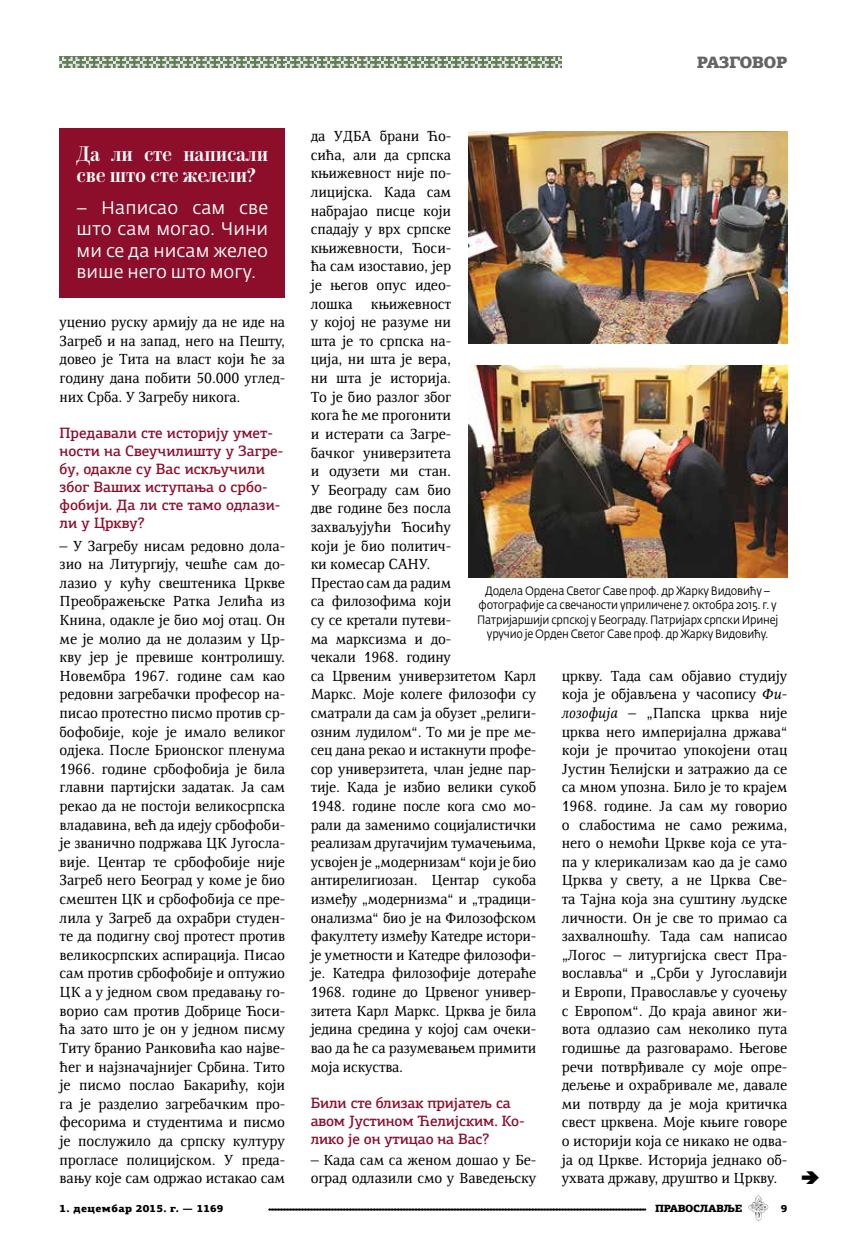
<style>
.page{position:relative;width:864px;height:1259px;background:#fff}
.page>*{position:absolute;margin:0;border:0;box-sizing:border-box;transform-origin:0 0}
.t1{font:700 19.5px/21px "Neoplanta BG";letter-spacing:-.01em;color:#fff}
.t2{font:18px/21.6px "Fedra Sans Pro";color:#fff;text-align:justify}
.t3{font:900 16.5px "PF Agora Slab Pro";letter-spacing:-.035em;color:#636466}
.t4{font:15px/18.6px "Resavska BG";letter-spacing:-.015em;color:#000;text-align:justify}
.t5{font:500 15px/18px "PF Agora Slab Pro";color:#8d0e2b}
.t6{font:12px/14.4px "Fedra Sans Pro";letter-spacing:-.02em;color:#000;text-align:center;scale:.9 1}
.t7{font:900 10.5px "PF Agora Slab Pro";letter-spacing:.035em;color:#000}
.t8{font:900 10.5px "PF Agora Slab Pro";letter-spacing:-.035em;color:#000}
.t9{font:900 10.5px "PF Agora Slab Pro";letter-spacing:.01em;color:#000}
.s1{font-style:italic}
</style>
<div class="page">
<svg style="left:268px;top:1208px;width:377px;height:2px"></svg>
<svg style="left:748px;top:1195px;width:19px;height:26px"></svg>
<svg style="left:60px;top:57px;width:501px;height:11px;background:#97a890"></svg>
<div style="left:60px;top:129px;width:225px;height:169px;background:#8d0e2b"></div>
<img style="left:468px;top:131px;width:319px;height:213px">
<img style="left:468px;top:365px;width:319px;height:212px">
<p class="t3" style="left:696px;top:52px;width:92px">РАЗГОВОР</p>
<h1 class="t1" style="left:77px;top:143px;width:193px">Да ли сте написали све што сте желели?</h1>
<p class="t2" style="left:77px;top:196px;width:193px">– Написао сам све што сам могао. Чини ми се да нисам желео више него што могу.</p>
<p class="t4" style="left:60px;top:313px;width:227px">уценио руску армију да не иде на Загреб и на запад, него на Пешту, довео је Тита на власт који ће за годину дана побити 50.000 углед&shy;них Срба. У Загребу никога.</p>
<p class="t5" style="left:60px;top:424px;width:223px">Пре-да-ва-ли сте исто-ри-ју умет&shy;но-сти на Све-у-чи-ли-шту у За-гре&shy;бу, ода-кле су Вас ис-кљу-чи-ли због Ва-ших исту-па-ња о ср-бо&shy;фо-би-ји. Да ли сте та-мо од-ла-зи&shy;ли у Цр-кву?</p>
<p class="t4" style="left:60px;top:536px;width:227px">– У Загребу нисам редовно дола&shy;зио на Литургију, чешће сам до&shy;лазио у кућу свештеника Цркве Преображењске Ратка Јелића из Книна, одакле је био мој отац. Он ме је молио да не долазим у Цр&shy;кву јер је превише контролишу.<br>Новембра 1967. године сам као редовни загребачки професор на&shy;писао протестно писмо против ср&shy;бофобије, које је имало великог одјека. После Брионског пленума 1966. године србофобија је била главни партијски задатак. Ја сам рекао да не постоји великосрпска владавина, већ да идеју србофоби&shy;је званично подржава ЦК Југосла&shy;вије. Центар те србофобије није Загреб него Београд у коме је био смештен ЦК и србофобија се пре&shy;лила у Загреб да охрабри студен&shy;те да подигну свој протест против великосрпских аспирација. Писао сам против србофобије и оптужио ЦК а у једном свом предавању го&shy;ворио сам против Добрице Ћоси&shy;ћа зато што је он у једном писму Титу бранио Ранковића као најве&shy;ћег и најзначајнијег Србина. Тито је писмо послао Бакарићу, који га је разделио загребачким про&shy;фесорима и студентима и писмо је послужило да српску културу прогласе полицијском. У преда&shy;вању које сам одржао истакао сам</p>
<p class="t4" style="left:310px;top:127px;width:227px;text-align:left">да УДБА брани Ћо-<br>сића, али да српска<br>књижевност није по-<br>лицијска. Када сам<br>набрајао писце који<br>спадају у врх српске књижевности, Ћоси-<br>ћа сам изоставио, јер<br>је његов опус идео-<br>лошка књижевност<br>у којој не разуме ни<br>шта је то српска на-<br>ција, ни шта је вера,<br>ни шта је историја.<br>То је био разлог због<br>кога ће ме прогонити<br>и истерати са Загре-<br>бачког универзитета<br>и одузети ми стан.<br>У Београду сам био<br>две године без посла<br>захваљујући Ћосићу<br>који је био политич-<br>ки комесар САНУ.<br>Престао сам да радим<br>са филозофима који<br>су се кретали путеви-<br>ма марксизма и до-<br>чекали 1968. годину<br>са Црвеним универзитетом Карл<br>Маркс. Моје колеге филозофи су сматрали да сам ја обузет „религи&shy;озним лудилом“. То ми је пре ме&shy;сец дана рекао и истакнути профе&shy;сор универзитета, члан једне пар&shy;тије. Када је избио велики сукоб<br>1948. године после кога смо мо&shy;рали да заменимо социјалистички реализам другачијим тумачењима, усвојен је „модернизам“ који је био антирелигиозан. Центар сукоба између „модернизма“ и „традици&shy;онализма“ био је на Филозофском факултету између Катедре истори&shy;је уметности и Катедре филозофи&shy;је. Катедра филозофије дотераће<br>1968. године до Црвеног универ&shy;зитета Карл Маркс. Црква је била једина средина у којој сам очеки&shy;вао да ће са разумевањем примити моја искуства.</p>
<p class="t5" style="left:310px;top:1094px;width:214px">Би-ли сте бли-зак при-ја-тељ са авом Ју-сти-ном Ће-лиј-ским. Ко&shy;ли-ко је он ути-цао на Вас?</p>
<p class="t4" style="left:310px;top:1150px;width:227px">– Када сам са женом дошао у Бе&shy;оград одлазили смо у Ваведењску</p>
<p class="t6" style="left:477px;top:583px;width:336px">Додела Ордена Светог Саве проф. др Жарку Видовићу – фотографије са свечаности уприличене 7. октобра 2015. г. у Патријаршији српској у Београду. Патријарх српски Иринеј уручио је Орден Светог Саве проф. др Жарку Видовићу.</p>
<p class="t4" style="left:561px;top:666px;width:227px">цркву. Тада сам објавио студију која је објављена у часопису <span class="s1">Фи&shy;лозофија</span> – „Папска црква није црква него империјална држава“ који је прочитао упокојени отац Јустин Ћелијски и затражио да се са мном упозна. Било је то крајем 1968. године. Ја сам му говорио о слабостима не само режима, него о немоћи Цркве која се ута&shy;па у клерикализам као да је само Црква у свету, а не Црква Све&shy;та Тајна која зна суштину људске личности. Он је све то примао са захвалношћу. Тада сам написао „Логос – литургијска свест Пра&shy;вославља“ и „Срби у Југославији и Европи, Православље у суочењу с Европом“. До краја авиног жи&shy;вота одлазио сам неколико пута годишње да разговарамо. Његове речи потврђивале су моје опре&shy;дељење и охрабривале ме, давале ми потврду да је моја критичка свест црквена. Моје књиге говоре о историји која се никако не одва&shy;ја од Цркве. Историја једнако об&shy;ухвата државу, друштво и Цркву.</p>
<p class="t7" style="left:60px;top:1201px;width:165px">1. децембар 2015. г. — 1169</p>
<p class="t8" style="left:654px;top:1201px;width:89px">ПРАВОСЛАВЉЕ</p>
<p class="t9" style="left:780px;top:1201px;width:8px">9</p>
</div>
